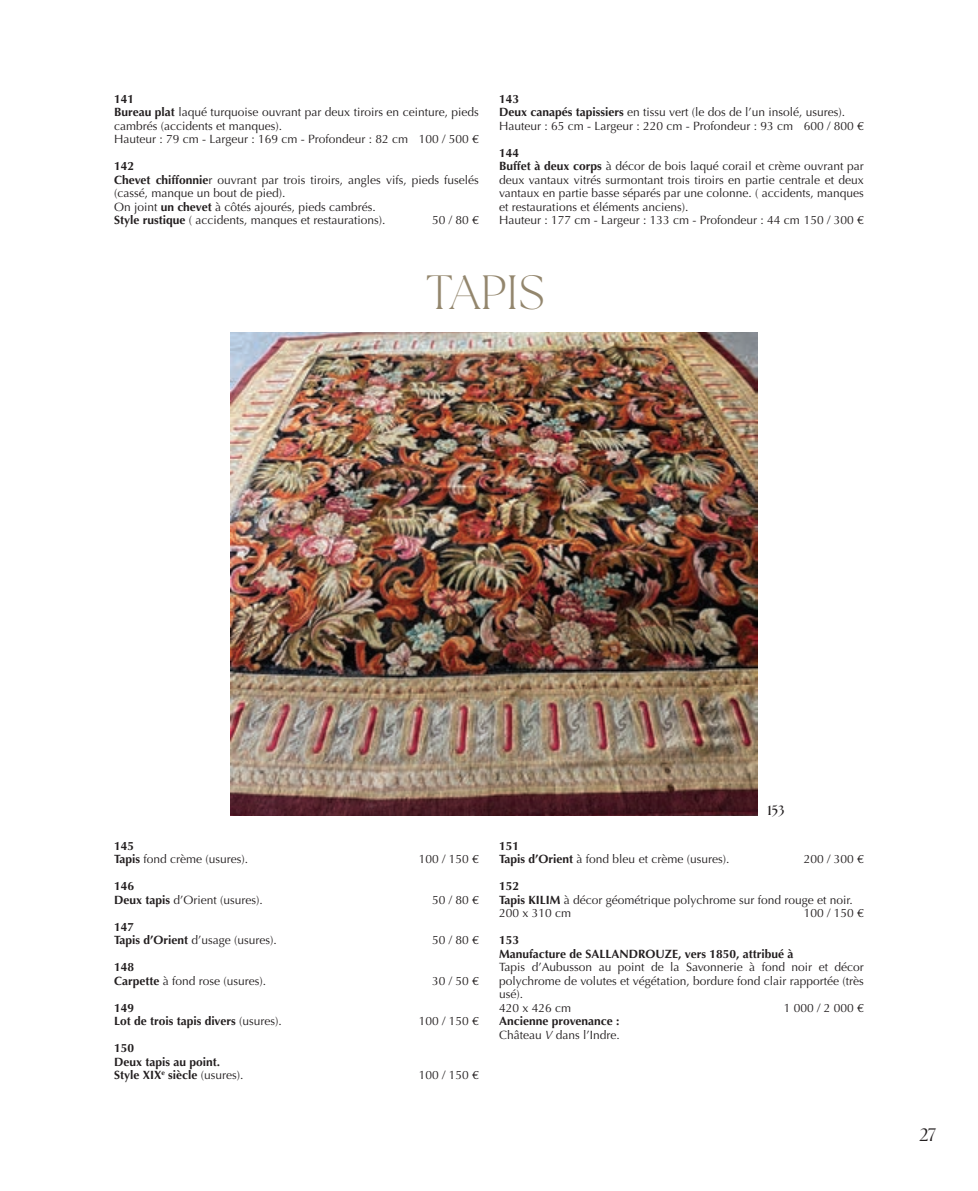
<style>
.page{position:relative;width:978px;height:1191px;background:#fff}
.page>*{position:absolute;margin:0;border:0;box-sizing:border-box;transform-origin:0 0}
.t1{font:300 48px "The Seasons";color:#93866d}
.t2{font:18px "The Seasons";color:#231f20}
.t3{font:700 13.5px "The Seasons";color:#231f20}
.t4{font:12px/13.5px "Optima";color:#231f20}
.t5{font:700 12px/13.5px "Optima";color:#231f20}
.s1{font-weight:700}
.s2{font-weight:400}
.s3{font-weight:400;font-style:italic}
</style>
<div class="page">
<img style="left:231px;top:332px;width:526px;height:484px">
<p class="t4" style="left:114px;top:92px;width:366px"><span class="s1">141<br>Bureau plat</span> laqué turquoise ouvrant par deux tiroirs en ceinture, pieds cambrés (accidents et manques).<br>Hauteur : 79 cm - Largeur : 169 cm - Profondeur : 82 cm 100 / 500 €</p>
<p class="t4" style="left:114px;top:159px;width:366px"><span class="s1">142<br>Chevet chiffonnie</span>r ouvrant par trois tiroirs, angles vifs, pieds fuselés (cassé, manque un bout de pied).<br>On joint <span class="s1">un chevet</span> à côtés ajourés, pieds cambrés.<br><span class="s1">Style rustique</span> ( accidents, manques et restaurations).</p>
<p class="t4" style="left:432px;top:213px;width:48px">50 / 80 €</p>
<p class="t4" style="left:499px;top:92px;width:366px"><span class="s1">143<br>Deux canapés tapissiers</span> en tissu vert (le dos de l’un insolé, usures).<br>Hauteur : 65 cm - Largeur : 220 cm - Profondeur : 93 cm 600 / 800 €</p>
<p class="t4" style="left:499px;top:146px;width:366px"><span class="s1">144<br>Buffet à deux corps</span> à décor de bois laqué corail et crème ouvrant par deux vantaux vitrés surmontant trois tiroirs en partie centrale et deux vantaux en partie basse séparés par une colonne. ( accidents, manques et restaurations et éléments anciens).<br>Hauteur : 177 cm - Largeur : 133 cm - Profondeur : 44 cm 150 / 300 €</p>
<h1 class="t1" style="left:426px;top:262px;width:120px">TAPIS</h1>
<p class="t4" style="left:114px;top:839px;width:136px"><span class="s1">145<br>Tapis</span> fond crème (usures).</p>
<p class="t4" style="left:114px;top:879px;width:150px"><span class="s1">146<br>Deux tapis</span> d’Orient (usures).</p>
<p class="t5" style="left:114px;top:920px;width:164px">147<br>Tapis d’Orient <span class="s2">d’usage (usures).</span></p>
<p class="t4" style="left:114px;top:960px;width:154px"><span class="s1">148<br>Carpette</span> à fond rose (usures).</p>
<p class="t5" style="left:114px;top:1001px;width:169px">149<br>Lot de trois tapis divers <span class="s2">(usures).</span></p>
<p class="t5" style="left:114px;top:1041px;width:131px">150<br>Deux tapis au point.<br>Style XIX<sup>e</sup> siècle <span class="s2">(usures).</span></p>
<p class="t4" style="left:419px;top:852px;width:62px">100 / 150 €</p>
<p class="t4" style="left:432px;top:893px;width:48px">50 / 80 €</p>
<p class="t4" style="left:432px;top:933px;width:48px">50 / 80 €</p>
<p class="t4" style="left:432px;top:974px;width:48px">30 / 50 €</p>
<p class="t4" style="left:419px;top:1014px;width:62px">100 / 150 €</p>
<p class="t4" style="left:419px;top:1068px;width:62px">100 / 150 €</p>
<p class="t3" style="left:767px;top:801px;width:19px">153</p>
<p class="t4" style="left:499px;top:839px;width:232px"><span class="s1">151<br>Tapis d’Orient</span> à fond bleu et crème (usures).</p>
<p class="t4" style="left:804px;top:852px;width:62px">200 / 300 €</p>
<p class="t4" style="left:499px;top:879px;width:355px"><span class="s1">152<br>Tapis KILIM</span> à décor géométrique polychrome sur fond rouge et noir.<br>200 x 310 cm</p>
<p class="t4" style="left:804px;top:906px;width:62px">100 / 150 €</p>
<p class="t5" style="left:499px;top:933px;width:296px">153<br>Manufacture de SALLANDROUZE, vers 1850, attribué à</p>
<p class="t4" style="left:499px;top:960px;width:366px">Tapis d’Aubusson au point de la Savonnerie à fond noir et décor polychrome de volutes et végétation, bordure fond clair rapportée (très usé).<br>420 x 426 cm</p>
<p class="t4" style="left:784px;top:1001px;width:82px">1 000 / 2 000 €</p>
<p class="t5" style="left:499px;top:1014px;width:122px">Ancienne provenance :<br><span class="s2">Château</span> <span class="s3">V</span> <span class="s2">dans l’Indre.</span></p>
<h2 class="t2" style="left:919px;top:1122px;width:18px">27</h2>
</div>
